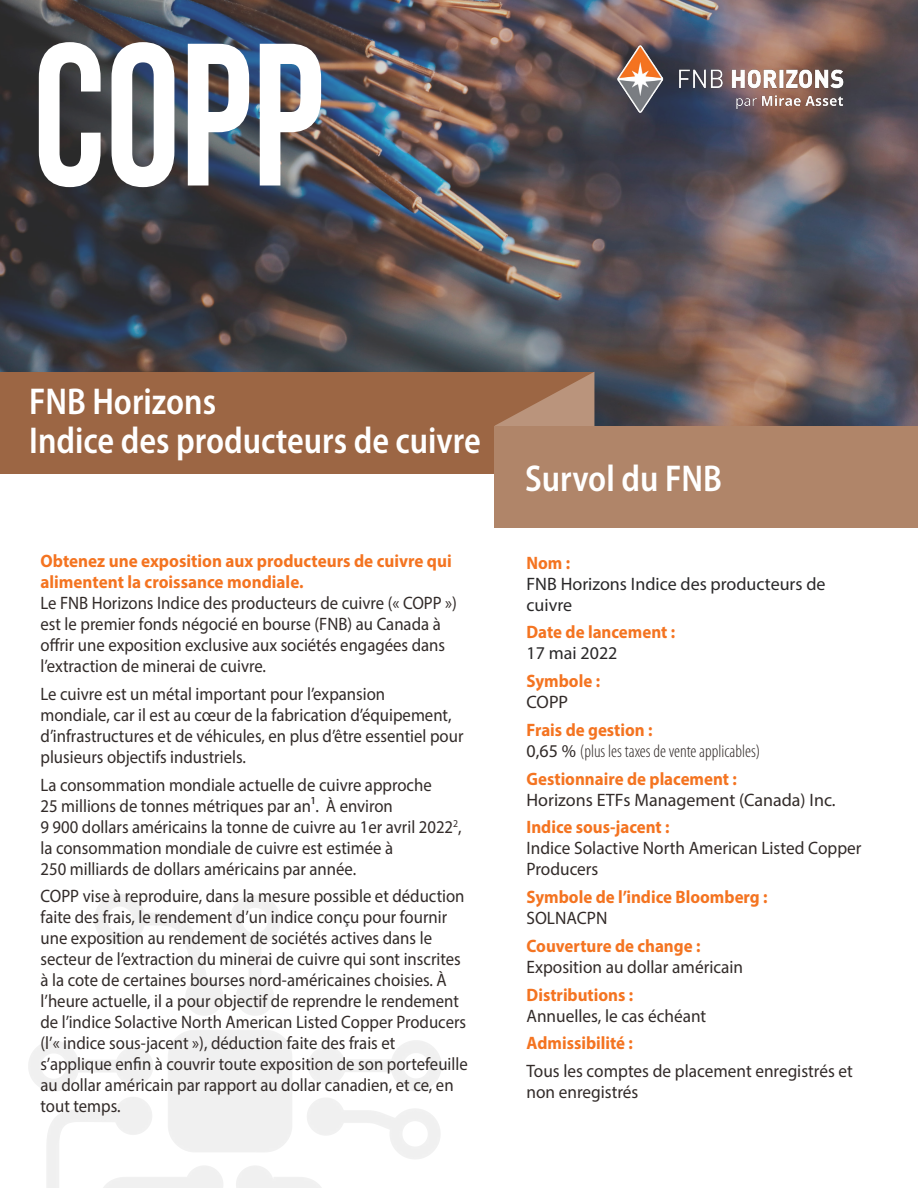
<style>
.page{position:relative;width:918px;height:1188px;background:#fff}
.page>*{position:absolute;margin:0;border:0;box-sizing:border-box;transform-origin:0 0}
.t1{font:700 202.5px "Bebas Neue";color:#fff;scale:.93 1}
.t2{font:600 semi-condensed 37.5px/39px "Myriad Pro";color:#fff;scale:.93 1}
.t3{font:18px/21px "Myriad Pro";color:#322b29;scale:.93 1}
.t4{font:18px/21px "Myriad Pro";color:#322b29;scale:.96 1}
.t5{font:700 18px "Myriad Pro";color:#f47421;scale:.94 1}
.t6{font:700 18px/21px "Myriad Pro";color:#f47421;scale:.95 1}
.t7{font:300 condensed 18px/21px "Myriad Pro";color:#322b29}
.t8{font:18px/21px "Myriad Pro";color:#292829}
.t9{font:18px "Myriad Pro";color:#322b29}
.s1{font-weight:700;font-stretch:normal;color:#f47421}
.s2{font-weight:400;font-stretch:normal}
</style>
<div class="page">
<img style="left:0;top:0;width:918px;height:426px">
<div style="left:0;top:372px;width:594px;height:101px;background:#9c6644"></div>
<svg style="left:495px;top:372px;width:99px;height:54px"></svg>
<div style="left:495px;top:426px;width:423px;height:102px;background:#b08569"></div>
<img style="left:602px;top:28px;width:265px;height:101px">
<h1 class="t1" style="left:33px;top:4px;width:315px">COPP</h1>
<h2 class="t2" style="left:29px;top:381px;width:487px">FNB Horizons<br>Indice des producteurs de cuivre</h2>
<p class="t6" style="left:40px;top:550px;width:434px">Obtenez une exposition aux producteurs de cuivre qui alimentent la croissance mondiale.</p>
<p class="t3" style="left:40px;top:592px;width:449px">Le FNB Horizons Indice des producteurs de cuivre (« COPP ») est le premier fonds négocié en bourse (FNB) au Canada à offrir une exposition exclusive aux sociétés engagées dans l’extraction de minerai de cuivre.</p>
<p class="t3" style="left:40px;top:683px;width:456px">Le cuivre est un métal important pour l’expansion<br>mondiale, car il est au cœur de la fabrication d’équipement, d’infrastructures et de véhicules, en plus d’être essentiel pour plusieurs objectifs industriels.</p>
<p class="t3" style="left:40px;top:774px;width:454px">La consommation mondiale actuelle de cuivre approche<br>25 millions de tonnes métriques par an¹. À environ<br>9 900 dollars américains la tonne de cuivre au 1er avril 2022<sup>2</sup>, la consommation mondiale de cuivre est estimée à<br>250 milliards de dollars américains par année.</p>
<p class="t3" style="left:40px;top:885px;width:461px">COPP vise à reproduire, dans la mesure possible et déduction faite des frais, le rendement d’un indice conçu pour fournir une exposition au rendement de sociétés actives dans le secteur de l’extraction du minerai de cuivre qui sont inscrites à la cote de certaines bourses nord-américaines choisies. À l’heure actuelle, il a pour objectif de reprendre le rendement de l’indice Solactive North American Listed Copper Producers (l’« indice sous-jacent »), déduction faite des frais et s’applique enfin à couvrir toute exposition de son portefeuille au dollar américain par rapport au dollar canadien, et ce, en tout temps.</p>
<h2 class="t2" style="left:525px;top:458px;width:213px">Survol du FNB</h2>
<p class="t5" style="left:527px;top:551px;width:48px">Nom :</p>
<p class="t8" style="left:527px;top:573px;width:301px">FNB Horizons Indice des producteurs de cuivre</p>
<p class="t5" style="left:527px;top:621px;width:160px">Date de lancement :</p>
<p class="t8" style="left:527px;top:643px;width:92px">17 mai 2022</p>
<p class="t5" style="left:527px;top:669px;width:80px">Symbole :</p>
<p class="t9" style="left:527px;top:691px;width:43px">COPP</p>
<p class="t7" style="left:527px;top:719px;width:235px"><span class="s1">Frais de gestion :<br></span><span class="s2">0,65 %</span> (plus les taxes de vente applicables)</p>
<p class="t5" style="left:527px;top:767px;width:225px">Gestionnaire de placement :</p>
<p class="t9" style="left:527px;top:788px;width:311px">Horizons ETFs Management (Canada) Inc.</p>
<p class="t5" style="left:527px;top:816px;width:154px">Indice sous-jacent :</p>
<p class="t4" style="left:527px;top:838px;width:350px">Indice Solactive North American Listed Copper<br>Producers</p>
<p class="t5" style="left:527px;top:885px;width:258px">Symbole de l’indice Bloomberg :</p>
<p class="t4" style="left:527px;top:907px;width:86px">SOLNACPN</p>
<p class="t5" style="left:527px;top:934px;width:187px">Couverture de change :</p>
<p class="t4" style="left:527px;top:956px;width:227px">Exposition au dollar américain</p>
<p class="t5" style="left:527px;top:983px;width:115px">Distributions :</p>
<p class="t4" style="left:527px;top:1005px;width:189px">Annuelles, le cas échéant</p>
<p class="t5" style="left:527px;top:1032px;width:115px">Admissibilité :</p>
<p class="t4" style="left:527px;top:1060px;width:342px">Tous les comptes de placement enregistrés et non enregistrés</p>
</div>
